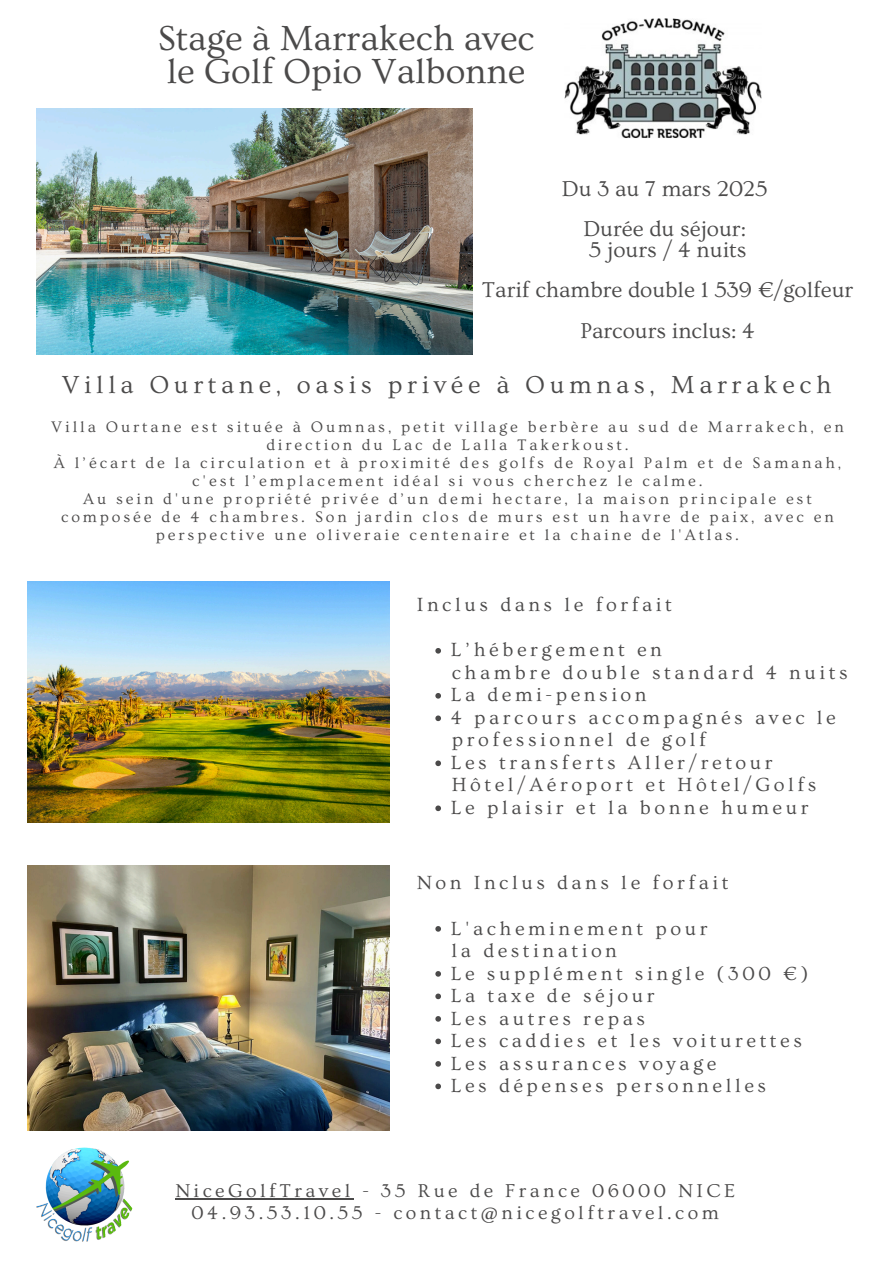
<style>
.page{position:relative;width:893px;height:1263px;background:#fff}
.page>*{position:absolute;margin:0;border:0;box-sizing:border-box;transform-origin:0 0}
.t1{font:36.53px/33.2px "Ovo";color:#4b4a4a}
.t2{font:25.8px "Ovo";letter-spacing:.18em;color:#4b4a4a}
.t3{font:22.58px/20.2px "Ovo";color:#4b4a4a}
.t4{font:19.95px "Ovo";letter-spacing:.18em;color:#4b4a4a}
.t5{font:19.5px/21.9px "Ovo";letter-spacing:.18em;color:#4b4a4a;text-align:center}
.t6{font:16.05px/18px "Ovo";letter-spacing:.18em;color:#4b4a4a;text-align:center}
</style>
<div class="page">
<img style="left:27px;top:1130px;width:119px;height:112px">
<img style="left:36px;top:109px;width:437px;height:246px">
<img style="left:28px;top:581px;width:361px;height:241px">
<img style="left:28px;top:865px;width:361px;height:265px">
<img style="left:564px;top:18px;width:198px;height:120px">
<svg style="left:435px;top:648px;width:6px;height:6px"></svg>
<svg style="left:435px;top:693px;width:6px;height:6px"></svg>
<svg style="left:435px;top:715px;width:6px;height:6px"></svg>
<svg style="left:435px;top:760px;width:6px;height:6px"></svg>
<svg style="left:435px;top:805px;width:6px;height:6px"></svg>
<hr style="left:175px;top:1198px;width:179px;height:2px;background:#4b4a4a">
<svg style="left:435px;top:926px;width:6px;height:6px"></svg>
<svg style="left:435px;top:971px;width:6px;height:6px"></svg>
<svg style="left:435px;top:993px;width:6px;height:6px"></svg>
<svg style="left:435px;top:1016px;width:6px;height:6px"></svg>
<svg style="left:435px;top:1038px;width:6px;height:6px"></svg>
<svg style="left:435px;top:1061px;width:6px;height:6px"></svg>
<svg style="left:435px;top:1083px;width:6px;height:6px"></svg>
<h3 class="t1" style="left:158px;top:22px;width:378px">Stage à Marrakech avec le Golf Opio Valbonne</h3>
<h1 class="t3" style="left:562px;top:179px;width:207px">Du 3 au 7 mars 2025</h1>
<p class="t3" style="left:583px;top:219px;width:164px">Durée du séjour:<br>5 jours / 4 nuits</p>
<p class="t3" style="left:482px;top:280px;width:373px">Tarif chambre double 1 539 €/golfeur</p>
<h3 class="t3" style="left:580px;top:321px;width:176px">Parcours inclus: 4</h3>
<h4 class="t2" style="left:62px;top:371px;width:771px">Villa Ourtane, oasis privée à Oumnas, Marrakech</h4>
<p class="t6" style="left:51px;top:418px;width:794px">Villa Ourtane est située à Oumnas, petit village berbère au sud de Marrakech, en direction du Lac de Lalla Takerkoust.</p>
<p class="t6" style="left:54px;top:454px;width:789px">À l’écart de la circulation et à proximité des golfs de Royal Palm et de Samanah, c'est l’emplacement idéal si vous cherchez le calme.</p>
<p class="t6" style="left:61px;top:490px;width:774px">Au sein d'une propriété privée d’un demi hectare, la maison principale est composée de 4 chambres. Son jardin clos de murs est un havre de paix, avec en perspective une oliveraie centenaire et la chaine de l'Atlas.</p>
<h3 class="t4" style="left:417px;top:594px;width:256px">Inclus dans le forfait</h3>
<h3 class="t4" style="left:451px;top:639px;width:213px">L’hébergement en</h3>
<h2 class="t4" style="left:452px;top:662px;width:397px">chambre double standard 4 nuits</h2>
<p class="t4" style="left:451px;top:684px;width:197px">La demi-pension</p>
<p class="t4" style="left:451px;top:707px;width:386px">4 parcours accompagnés avec le</p>
<p class="t4" style="left:452px;top:729px;width:256px">professionnel de golf</p>
<p class="t4" style="left:451px;top:752px;width:323px">Les transferts Aller/retour</p>
<p class="t4" style="left:452px;top:774px;width:366px">Hôtel/Aéroport et Hôtel/Golfs</p>
<h4 class="t4" style="left:451px;top:797px;width:359px">Le plaisir et la bonne humeur</h4>
<h4 class="t4" style="left:417px;top:872px;width:313px">Non Inclus dans le forfait</h4>
<p class="t4" style="left:451px;top:917px;width:258px">L'acheminement pour</p>
<p class="t4" style="left:451px;top:940px;width:167px">la destination</p>
<h4 class="t4" style="left:451px;top:962px;width:359px">Le supplément single (300 €)</h4>
<p class="t4" style="left:451px;top:985px;width:205px">La taxe de séjour</p>
<h4 class="t4" style="left:451px;top:1007px;width:196px">Les autres repas</h4>
<p class="t4" style="left:451px;top:1030px;width:353px">Les caddies et les voiturettes</p>
<h4 class="t4" style="left:451px;top:1052px;width:267px">Les assurances voyage</h4>
<p class="t4" style="left:451px;top:1075px;width:317px">Les dépenses personnelles</p>
<p class="t5" style="left:175px;top:1180px;width:561px">NiceGolfTravel - 35 Rue de France 06000 NICE<br>04.93.53.10.55 - contact@nicegolftravel.com</p>
</div>
